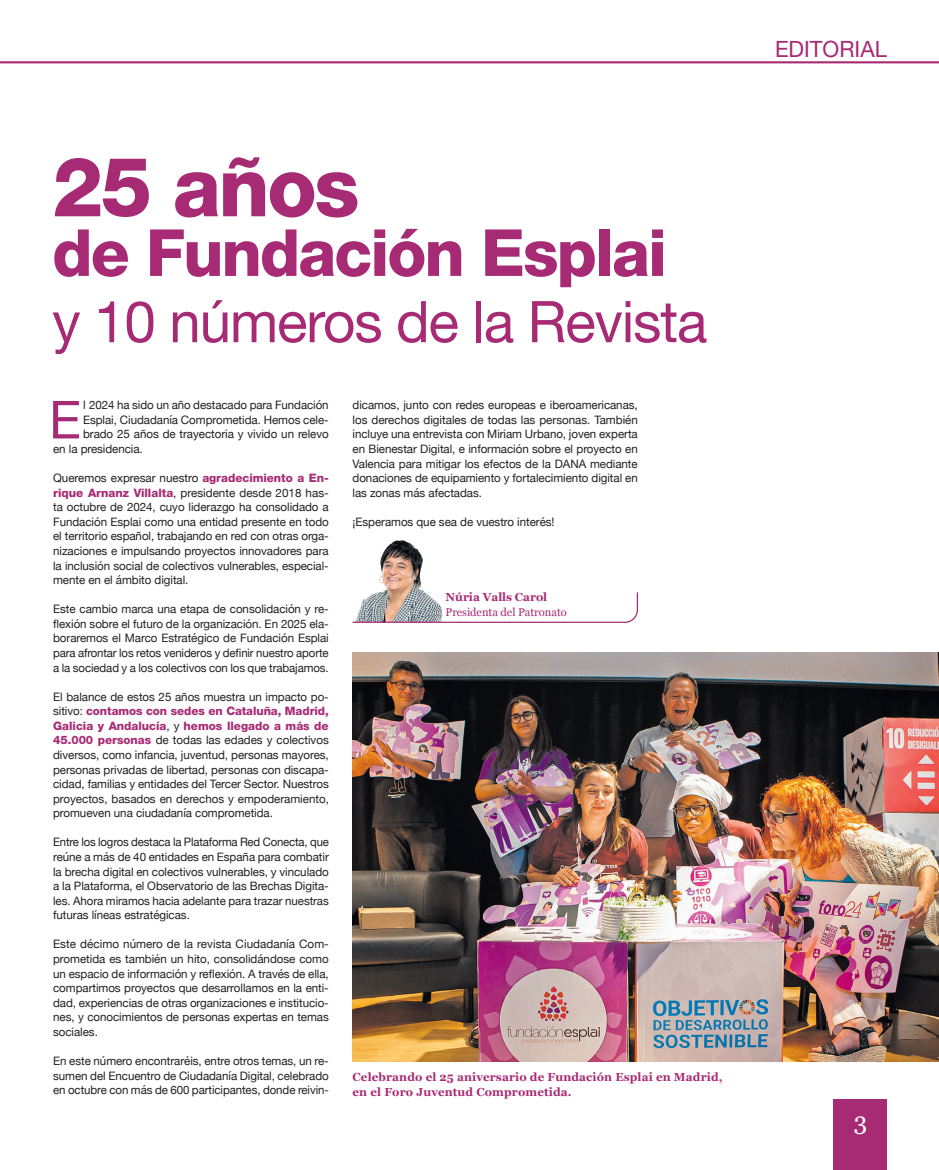
<style>
.page{position:relative;width:939px;height:1170px;background:#fff}
.page>*{position:absolute;margin:0;border:0;box-sizing:border-box;transform-origin:0 0}
.t1{font:800 82.5px "Helvetica Neue";letter-spacing:-.03em;color:#a72a74}
.t2{font:800 65px "Helvetica Neue";letter-spacing:-.03em;color:#a72a74}
.t3{font:57.5px "Helvetica Neue";letter-spacing:-.02em;color:#a72a74}
.t4{font:52.38px "Helvetica Neue";color:#a72a74}
.t5{font:25px "Georgia";color:#fff}
.t6{font:22.5px "Helvetica Neue";color:#a72a74}
.t7{font:11.62px/14.6px "Helvetica Neue";letter-spacing:-.005em;color:#231f20;text-align:justify}
.t8{font:700 11.62px/14.5px "Georgia";letter-spacing:.01em;color:#a72a74}
.t9{font:11.25px "Georgia";letter-spacing:-.005em;color:#a72a74}
.s1{font-weight:800;color:#a72a74}
</style>
<div class="page">
<hr style="left:0;top:61px;width:939px;height:2px;background:#a72a74">
<div style="left:834px;top:1098px;width:53px;height:71px;background:#a72a74"></div>
<img style="left:379px;top:540px;width:45px;height:51px">
<svg style="left:352px;top:591px;width:286px;height:32px"></svg>
<img style="left:353px;top:653px;width:586px;height:408px">
<h1 class="t1" style="left:52px;top:138px;width:309px">25 años</h1>
<h2 class="t2" style="left:52px;top:214px;width:616px">de Fundación Esplai</h2>
<h3 class="t3" style="left:52px;top:287px;width:657px">y 10 números de la Revista</h3>
<h3 class="t4" style="left:49px;top:382px;width:33px">E</h3>
<p class="t7" style="left:83px;top:398px;width:247px">l 2024 ha sido un año destacado para Fundación</p>
<p class="t7" style="left:83px;top:413px;width:247px">Esplai, Ciudadanía Comprometida. Hemos cele-</p>
<p class="t7" style="left:83px;top:427px;width:247px">brado 25 años de trayectoria y vivido un relevo</p>
<p class="t7" style="left:53px;top:442px;width:91px">en la presidencia.</p>
<p class="t7" style="left:53px;top:471px;width:277px">Queremos expresar nuestro <span class="s1">agradecimiento a En&shy;rique Arnanz Villalta</span>, presidente desde 2018 has&shy;ta octubre de 2024, cuyo liderazgo ha consolidado a Fundación Esplai como una entidad presente en todo el territorio español, trabajando en red con otras orga&shy;nizaciones e impulsando proyectos innovadores para la inclusión social de colectivos vulnerables, especial&shy;mente en el ámbito digital.</p>
<p class="t7" style="left:53px;top:602px;width:277px">Este cambio marca una etapa de consolidación y re&shy;flexión sobre el futuro de la organización. En 2025 ela&shy;boraremos el Marco Estratégico de Fundación Esplai para afrontar los retos venideros y definir nuestro aporte a la sociedad y a los colectivos con los que trabajamos.</p>
<p class="t7" style="left:53px;top:690px;width:277px">El balance de estos 25 años muestra un impacto po&shy;sitivo: <span class="s1">contamos con sedes en Cataluña, Madrid, Galicia y Andalucía</span>, y <span class="s1">hemos llegado a más de 45.000 personas</span> de todas las edades y colectivos diversos, como infancia, juventud, personas mayores, personas privadas de libertad, personas con discapa&shy;cidad, familias y entidades del Tercer Sector. Nuestros proyectos, basados en derechos y empoderamiento, promueven una ciudadanía comprometida.</p>
<p class="t7" style="left:53px;top:835px;width:277px">Entre los logros destaca la Plataforma Red Conecta, que reúne a más de 40 entidades en España para combatir la brecha digital en colectivos vulnerables, y vinculado a la Plataforma, el Observatorio de las Brechas Digita&shy;les. Ahora miramos hacia adelante para trazar nuestras futuras líneas estratégicas.</p>
<p class="t7" style="left:53px;top:937px;width:277px">Este décimo número de la revista Ciudadanía Com&shy;prometida es también un hito, consolidándose como un espacio de información y reflexión. A través de ella, compartimos proyectos que desarrollamos en la enti&shy;dad, experiencias de otras organizaciones e institucio&shy;nes, y conocimientos de personas expertas en temas sociales.</p>
<p class="t7" style="left:53px;top:1054px;width:277px">En este número encontraréis, entre otros temas, un re&shy;sumen del Encuentro de Ciudadanía Digital, celebrado en octubre con más de 600 participantes, donde reivin-</p>
<p class="t7" style="left:353px;top:398px;width:287px">dicamos, junto con redes europeas e iberoamericanas, los derechos digitales de todas las personas. También incluye una entrevista con Miriam Urbano, joven experta en Bienestar Digital, e información sobre el proyecto en Valencia para mitigar los efectos de la DANA mediante donaciones de equipamiento y fortalecimiento digital en las zonas más afectadas.</p>
<p class="t7" style="left:353px;top:515px;width:204px">¡Esperamos que sea de vuestro interés!</p>
<p class="t8" style="left:446px;top:589px;width:103px">Núria Valls Carol</p>
<p class="t9" style="left:446px;top:603px;width:123px">Presidenta del Patronato</p>
<p class="t8" style="left:353px;top:1069px;width:372px">Celebrando el 25 aniversario de Fundación Esplai en Madrid, en el Foro Juventud Comprometida.</p>
<h3 class="t6" style="left:775px;top:35px;width:113px">EDITORIAL</h3>
<h3 class="t5" style="left:854px;top:1102px;width:15px">3</h3>
</div>
